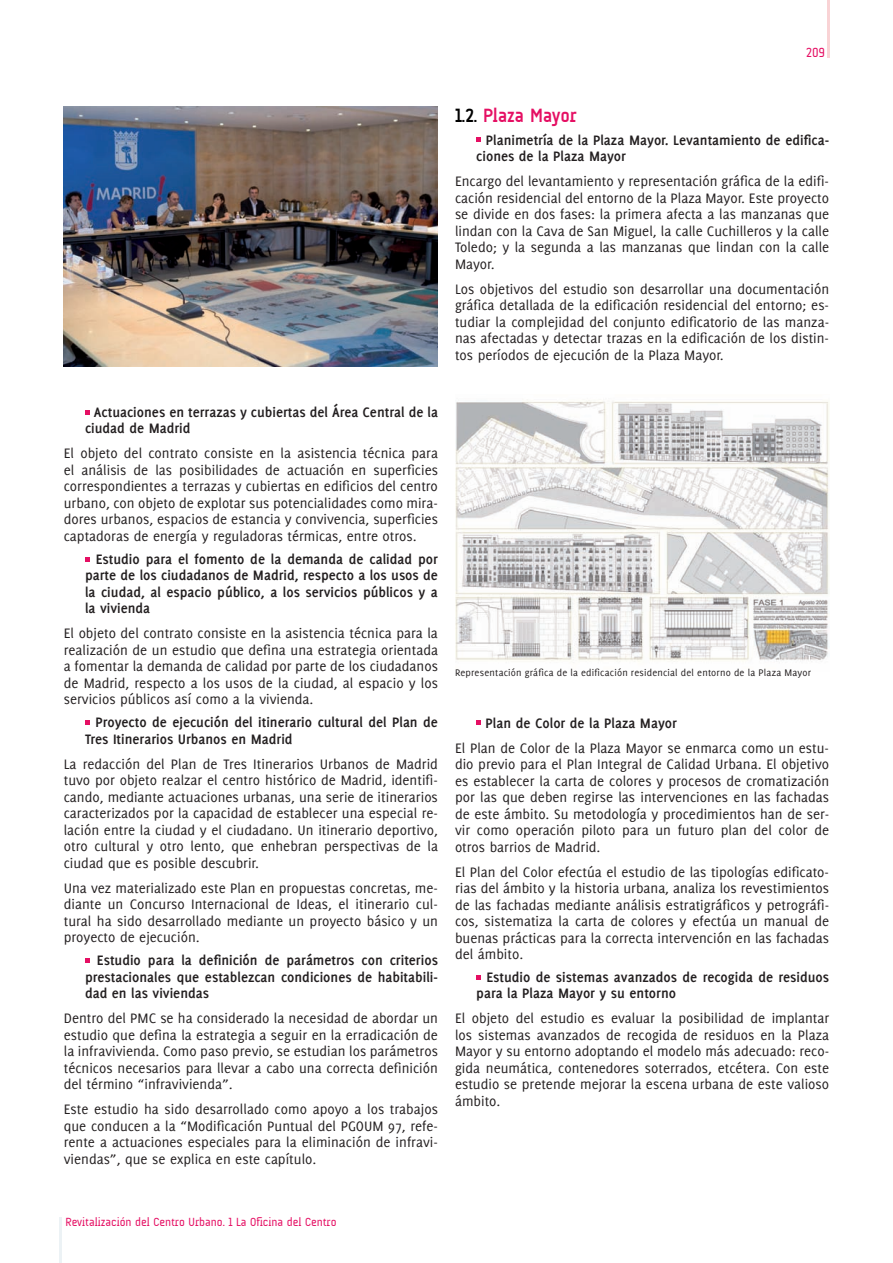
<style>
.page{position:relative;width:893px;height:1263px;background:#fff}
.page>*{position:absolute;margin:0;border:0;box-sizing:border-box;transform-origin:0 0}
.t1{font:700 19.5px "A Udimat";color:#e50f63}
.t2{font:15px/16.5px "Delicious";color:#231f20;text-align:justify}
.t3{font:700 15px/16.5px "Delicious";color:#231f20}
.t4{font:13.5px "A Udimat";color:#e50f63}
.t5{font:12px "A Udimat";color:#e50f63}
.t6{font:10.5px "Delicious";letter-spacing:.015em;color:#231f20}
.s1{color:#000}
</style>
<div class="page">
<hr style="left:827px;top:0;width:2px;height:57px;background:#f9d3d5">
<hr style="left:59px;top:1218px;width:2px;height:45px;background:#ecf2f5">
<svg style="left:85px;top:410px;width:5px;height:5px"></svg>
<svg style="left:85px;top:557px;width:5px;height:4px"></svg>
<svg style="left:85px;top:720px;width:5px;height:5px"></svg>
<svg style="left:85px;top:958px;width:5px;height:5px"></svg>
<img style="left:64px;top:106px;width:374px;height:261px">
<svg style="left:476px;top:137px;width:5px;height:5px"></svg>
<svg style="left:476px;top:720px;width:5px;height:5px"></svg>
<svg style="left:476px;top:975px;width:5px;height:5px"></svg>
<img style="left:455px;top:400px;width:374px;height:262px">
<p class="t4" style="left:806px;top:45px;width:20px">209</p>
<p class="t3" style="left:85px;top:404px;width:354px;text-indent:9px">Actuaciones en terrazas y cubiertas del Área Central de la ciudad de Madrid</p>
<p class="t2" style="left:64px;top:445px;width:376px">El objeto del contrato consiste en la asistencia técnica para el análisis de las posibilidades de actuación en superficies correspondientes a terrazas y cubiertas en edificios del centro urbano, con objeto de explotar sus potencialidades como mira&shy;dores urbanos, espacios de estancia y convivencia, superficies captadoras de energía y reguladoras térmicas, entre otros.</p>
<p class="t3" style="left:85px;top:550px;width:354px;text-align:justify;text-indent:11px">Estudio para el fomento de la demanda de calidad por parte de los ciudadanos de Madrid, respecto a los usos de la ciudad, al espacio público, a los servicios públicos y a la vivienda</p>
<p class="t2" style="left:64px;top:625px;width:376px">El objeto del contrato consiste en la asistencia técnica para la realización de un estudio que defina una estrategia orientada a fomentar la demanda de calidad por parte de los ciudadanos de Madrid, respecto a los usos de la ciudad, al espacio y los servicios públicos así como a la vivienda.</p>
<p class="t3" style="left:85px;top:714px;width:354px;text-indent:10px">Proyecto de ejecución del itinerario cultural del Plan de<br>Tres Itinerarios Urbanos en Madrid</p>
<p class="t2" style="left:64px;top:755px;width:376px">La redacción del Plan de Tres Itinerarios Urbanos de Madrid tuvo por objeto realzar el centro histórico de Madrid, identifi&shy;cando, mediante actuaciones urbanas, una serie de itinerarios caracterizados por la capacidad de establecer una especial re&shy;lación entre la ciudad y el ciudadano. Un itinerario deportivo, otro cultural y otro lento, que enhebran perspectivas de la ciudad que es posible descubrir.</p>
<p class="t2" style="left:64px;top:879px;width:376px">Una vez materializado este Plan en propuestas concretas, me&shy;diante un Concurso Internacional de Ideas, el itinerario cul&shy;tural ha sido desarrollado mediante un proyecto básico y un proyecto de ejecución.</p>
<p class="t3" style="left:85px;top:952px;width:354px;text-align:justify;text-indent:12px">Estudio para la definición de parámetros con criterios prestacionales que establezcan condiciones de habitabili&shy;dad en las viviendas</p>
<p class="t2" style="left:64px;top:1010px;width:376px">Dentro del PMC se ha considerado la necesidad de abordar un estudio que defina la estrategia a seguir en la erradicación de la infravivienda. Como paso previo, se estudian los parámetros técnicos necesarios para llevar a cabo una correcta definición del término “infravivienda”.</p>
<p class="t2" style="left:64px;top:1101px;width:376px">Este estudio ha sido desarrollado como apoyo a los trabajos que conducen a la “Modificación Puntual del PGOUM 97, refe&shy;rente a actuaciones especiales para la eliminación de infravi&shy;viendas”, que se explica en este capítulo.</p>
<h1 class="t1" style="left:455px;top:104px;width:123px"><span class="s1">1.2.</span> Plaza Mayor</h1>
<p class="t3" style="left:476px;top:131px;width:354px;text-indent:10px">Planimetría de la Plaza Mayor. Levantamiento de edifica&shy;ciones de la Plaza Mayor</p>
<p class="t2" style="left:455px;top:173px;width:376px">Encargo del levantamiento y representación gráfica de la edifi&shy;cación residencial del entorno de la Plaza Mayor. Este proyecto se divide en dos fases: la primera afecta a las manzanas que lindan con la Cava de San Miguel, la calle Cuchilleros y la calle Toledo; y la segunda a las manzanas que lindan con la calle Mayor.</p>
<p class="t2" style="left:455px;top:280px;width:376px">Los objetivos del estudio son desarrollar una documentación gráfica detallada de la edificación residencial del entorno; es&shy;tudiar la complejidad del conjunto edificatorio de las manza&shy;nas afectadas y detectar trazas en la edificación de los distin&shy;tos períodos de ejecución de la Plaza Mayor.</p>
<p class="t6" style="left:455px;top:667px;width:358px">Representación gráfica de la edificación residencial del entorno de la Plaza Mayor</p>
<p class="t3" style="left:486px;top:714px;width:193px">Plan de Color de la Plaza Mayor</p>
<p class="t2" style="left:455px;top:739px;width:376px">El Plan de Color de la Plaza Mayor se enmarca como un estu&shy;dio previo para el Plan Integral de Calidad Urbana. El objetivo es establecer la carta de colores y procesos de cromatización por las que deben regirse las intervenciones en las fachadas de este ámbito. Su metodología y procedimientos han de ser&shy;vir como operación piloto para un futuro plan del color de otros barrios de Madrid.</p>
<p class="t2" style="left:455px;top:863px;width:376px">El Plan del Color efectúa el estudio de las tipologías edificato&shy;rias del ámbito y la historia urbana, analiza los revestimientos de las fachadas mediante análisis estratigráficos y petrográfi&shy;cos, sistematiza la carta de colores y efectúa un manual de buenas prácticas para la correcta intervención en las fachadas del ámbito.</p>
<p class="t3" style="left:476px;top:969px;width:354px;text-indent:10px">Estudio de sistemas avanzados de recogida de residuos para la Plaza Mayor y su entorno</p>
<p class="t2" style="left:455px;top:1010px;width:376px">El objeto del estudio es evaluar la posibilidad de implantar los sistemas avanzados de recogida de residuos en la Plaza Mayor y su entorno adoptando el modelo más adecuado: reco&shy;gida neumática, contenedores soterrados, etcétera. Con este estudio se pretende mejorar la escena urbana de este valioso ámbito.</p>
<p class="t5" style="left:65px;top:1215px;width:273px">Revitalización del Centro Urbano. 1 La Oficina del Centro</p>
</div>
